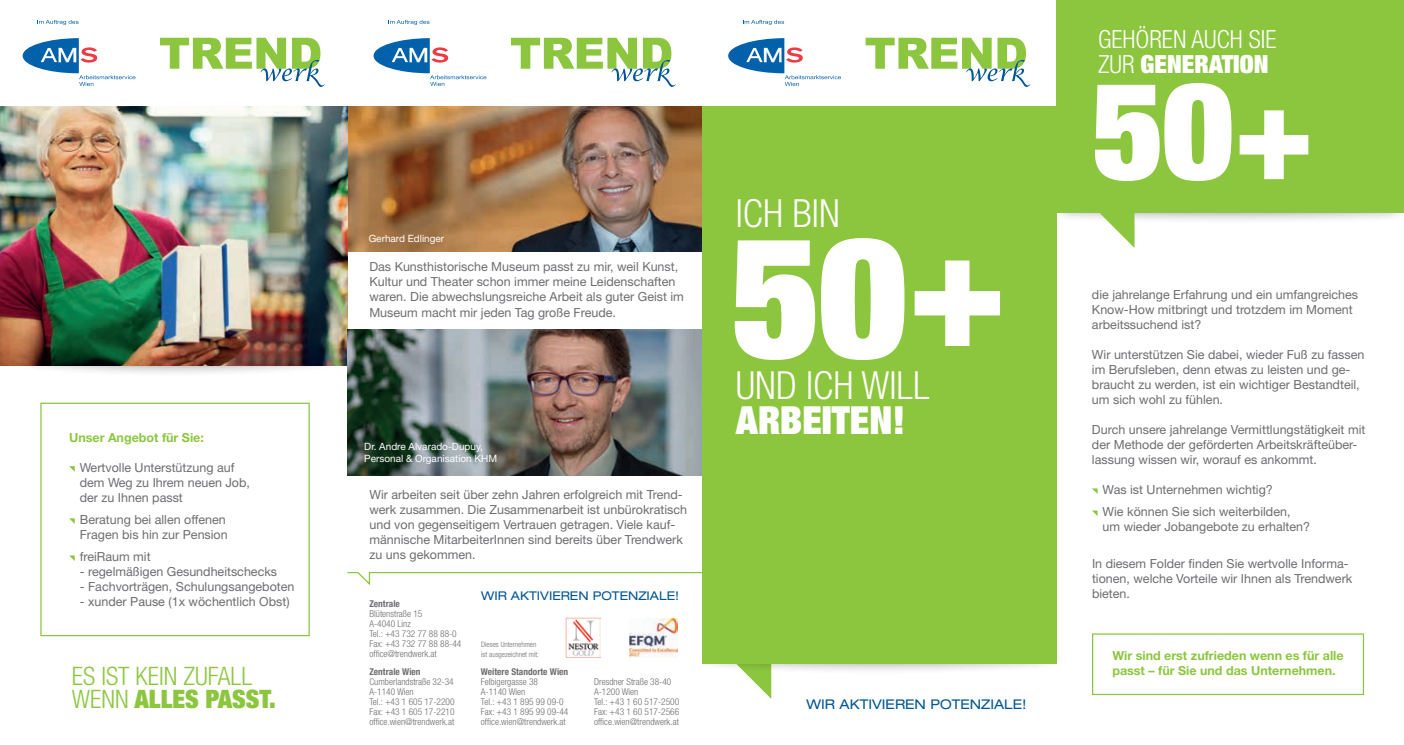
<style>
.page{position:relative;width:1404px;height:745px;background:#fff}
.page>*{position:absolute;margin:0;border:0;box-sizing:border-box;transform-origin:0 0}
.t1{font:900 condensed 168.75px "Helvetica Neue LT Pro";color:#fff}
.t2{font:900 condensed 135.75px "Helvetica Neue LT Pro";color:#fff}
.t3{font:300 condensed 38.75px "Helvetica Neue LT Pro";color:#fff}
.t4{font:900 condensed 38.75px "Helvetica Neue LT Pro";color:#fff}
.t5{font:300 condensed 25.38px/22.5px "Helvetica Neue LT Pro";color:#8bc63e}
.t6{font:300 condensed 25px/25px "Helvetica Neue LT Pro";color:#fff}
.t7{font:expanded 13.38px "Helvetica Neue LT Pro";color:#005595}
.t8{font:12.5px/15px "Helvetica Neue LT Pro";color:#6c6d70}
.t9{font:700 12.5px/15px "Helvetica Neue LT Pro";color:#8bc63e}
.t10{font:expanded 12px "Helvetica Neue LT Pro";color:#005595}
.t11{font:10px/12px "Helvetica Neue LT Pro";color:#fff}
.t12{font:300 condensed 9.38px/10px "Helvetica Neue LT Pro";color:#6c6d70}
.t13{font:700 condensed 9.38px "Helvetica Neue LT Pro";color:#6c6d70}
.t14{font:300 condensed 7.5px/10px "Helvetica Neue LT Pro";color:#6c6d70}
.s1{font-weight:900}
</style>
<div class="page">
<img style="left:347px;top:106px;width:355px;height:145px">
<div style="left:16px;top:236px;width:318px;height:141px;background:#231f20;opacity:.5"></div>
<svg style="left:1063px;top:213px;width:333px;height:35px"></svg>
<div style="left:1056px;top:0;width:347px;height:213px;background:#8bc63e"></div>
<svg style="left:1092px;top:488px;width:5px;height:5px"></svg>
<svg style="left:1092px;top:510px;width:5px;height:5px"></svg>
<svg style="left:69px;top:466px;width:6px;height:5px"></svg>
<svg style="left:69px;top:518px;width:6px;height:5px"></svg>
<svg style="left:69px;top:555px;width:6px;height:5px"></svg>
<div style="left:40px;top:402px;width:270px;height:233px;border:1px solid #8bc63e"></div>
<svg style="left:388px;top:20px;width:41px;height:5px"></svg>
<svg style="left:373px;top:38px;width:113px;height:48px"></svg>
<svg style="left:511px;top:38px;width:164px;height:49px"></svg>
<svg style="left:743px;top:20px;width:41px;height:5px"></svg>
<svg style="left:728px;top:38px;width:113px;height:48px"></svg>
<svg style="left:865px;top:38px;width:165px;height:49px"></svg>
<svg style="left:37px;top:20px;width:42px;height:5px"></svg>
<svg style="left:23px;top:38px;width:112px;height:48px"></svg>
<svg style="left:160px;top:38px;width:165px;height:49px"></svg>
<img style="left:0;top:106px;width:347px;height:259px">
<img style="left:347px;top:330px;width:355px;height:145px">
<img style="left:629px;top:618px;width:48px;height:39px">
<svg style="left:347px;top:572px;width:353px;height:13px"></svg>
<img style="left:566px;top:617px;width:34px;height:40px">
<svg style="left:712px;top:663px;width:333px;height:35px"></svg>
<div style="left:702px;top:106px;width:354px;height:557px;background:#8bc63e"></div>
<p class="t9" style="left:69px;top:429px;width:136px">Unser Angebot für Sie:</p>
<p class="t8" style="left:80px;top:459px;width:172px">Wertvolle Unterstützung auf dem Weg zu Ihrem neuen Job, der zu Ihnen passt</p>
<p class="t8" style="left:80px;top:511px;width:149px">Beratung bei allen offenen<br>Fragen bis hin zur Pension</p>
<p class="t8" style="left:80px;top:548px;width:72px">freiRaum mit</p>
<p class="t8" style="left:80px;top:563px;width:199px">- regelmäßigen Gesundheitschecks</p>
<p class="t8" style="left:80px;top:578px;width:216px">- Fachvorträgen, Schulungsangeboten</p>
<p class="t8" style="left:80px;top:593px;width:211px">- xunder Pause (1x wöchentlich Obst)</p>
<h3 class="t5" style="left:72px;top:664px;width:205px">ES IST KEIN ZUFALL<br>WENN <span class="s1">ALLES PASST.</span></h3>
<p class="t11" style="left:368px;top:232px;width:77px">Gerhard Edlinger</p>
<p class="t8" style="left:369px;top:259px;width:316px">Das Kunsthistorische Museum passt zu mir, weil Kunst, Kultur und Theater schon immer meine Leidenschaften waren. Die abwechslungsreiche Arbeit als guter Geist im Museum macht mir jeden Tag große Freude.</p>
<p class="t11" style="left:364px;top:440px;width:134px">Dr. Andre Alvarado-Dupuy,<br>Personal &amp; Organisation KHM</p>
<p class="t8" style="left:369px;top:486px;width:319px">Wir arbeiten seit über zehn Jahren erfolgreich mit Trend&shy;werk zusammen. Die Zusammenarbeit ist unbürokratisch und von gegenseitigem Vertrauen getragen. Viele kauf&shy;männische MitarbeiterInnen sind bereits über Trendwerk zu uns gekommen.</p>
<p class="t10" style="left:481px;top:588px;width:199px">WIR AKTIVIEREN POTENZIALE!</p>
<p class="t13" style="left:369px;top:597px;width:32px">Zentrale</p>
<p class="t12" style="left:369px;top:608px;width:93px">Blütenstraße 15<br>A-4040 Linz<br>Tel.: +43 732 77 88 88-0<br>Fax: +43 732 77 88 88-44 office@trendwerk.at</p>
<p class="t14" style="left:481px;top:639px;width:59px">Dieses Unternehmen ist ausgezeichnet mit:</p>
<p class="t13" style="left:369px;top:665px;width:53px">Zentrale Wien</p>
<p class="t12" style="left:369px;top:676px;width:87px">Cumberlandstraße 32-34<br>A-1140 Wien<br>Tel.: +43 1 605 17-2200<br>Fax: +43 1 605 17-2210 office.wien@trendwerk.at</p>
<p class="t13" style="left:481px;top:665px;width:89px">Weitere Standorte Wien</p>
<p class="t12" style="left:481px;top:676px;width:89px">Felbigergasse 38<br>A-1140 Wien<br>Tel.: +43 1 895 99 09-0<br>Fax: +43 1 895 99 09-44 office.wien@trendwerk.at</p>
<p class="t12" style="left:594px;top:676px;width:87px">Dresdner Straße 38-40<br>A-1200 Wien<br>Tel.: +43 1 60 517-2500<br>Fax: +43 1 60 517-2566 office.wien@trendwerk.at</p>
<h3 class="t3" style="left:735px;top:191px;width:105px">ICH BIN</h3>
<h1 class="t1" style="left:731px;top:189px;width:278px">50+</h1>
<h3 class="t3" style="left:735px;top:363px;width:195px">UND ICH WILL</h3>
<h3 class="t4" style="left:735px;top:395px;width:171px">ARBEITEN!</h3>
<p class="t7" style="left:806px;top:695px;width:221px">WIR AKTIVIEREN POTENZIALE!</p>
<h3 class="t6" style="left:1097px;top:26px;width:180px">GEHÖREN AUCH SIE<br>ZUR <span class="s1">GENERATION</span></h3>
<h2 class="t2" style="left:1091px;top:44px;width:224px">50+</h2>
<p class="t8" style="left:1091px;top:286px;width:268px">die jahrelange Erfahrung und ein umfangreiches<br>Know-How mitbringt und trotzdem im Moment arbeitssuchend ist?</p>
<p class="t8" style="left:1091px;top:346px;width:274px">Wir unterstützen Sie dabei, wieder Fuß zu fassen im Berufsleben, denn etwas zu leisten und ge&shy;braucht zu werden, ist ein wichtiger Bestandteil, um sich wohl zu fühlen.</p>
<p class="t8" style="left:1091px;top:421px;width:275px">Durch unsere jahrelange Vermittlungstätigkeit mit der Methode der geförderten Arbeitskräfteüber&shy;lassung wissen wir, worauf es ankommt.</p>
<p class="t8" style="left:1102px;top:478px;width:189px;line-height:22.1px">Was ist Unternehmen wichtig?<br>Wie können Sie sich weiterbilden,</p>
<p class="t8" style="left:1102px;top:518px;width:209px">um wieder Jobangebote zu erhalten?</p>
<p class="t8" style="left:1091px;top:555px;width:262px">In diesem Folder finden Sie wertvolle Informa&shy;tionen, welche Vorteile wir Ihnen als Trendwerk bieten.</p>
<p class="t9" style="left:1112px;top:647px;width:233px">Wir sind erst zufrieden wenn es für alle passt – für Sie und das Unternehmen.</p>
</div>
